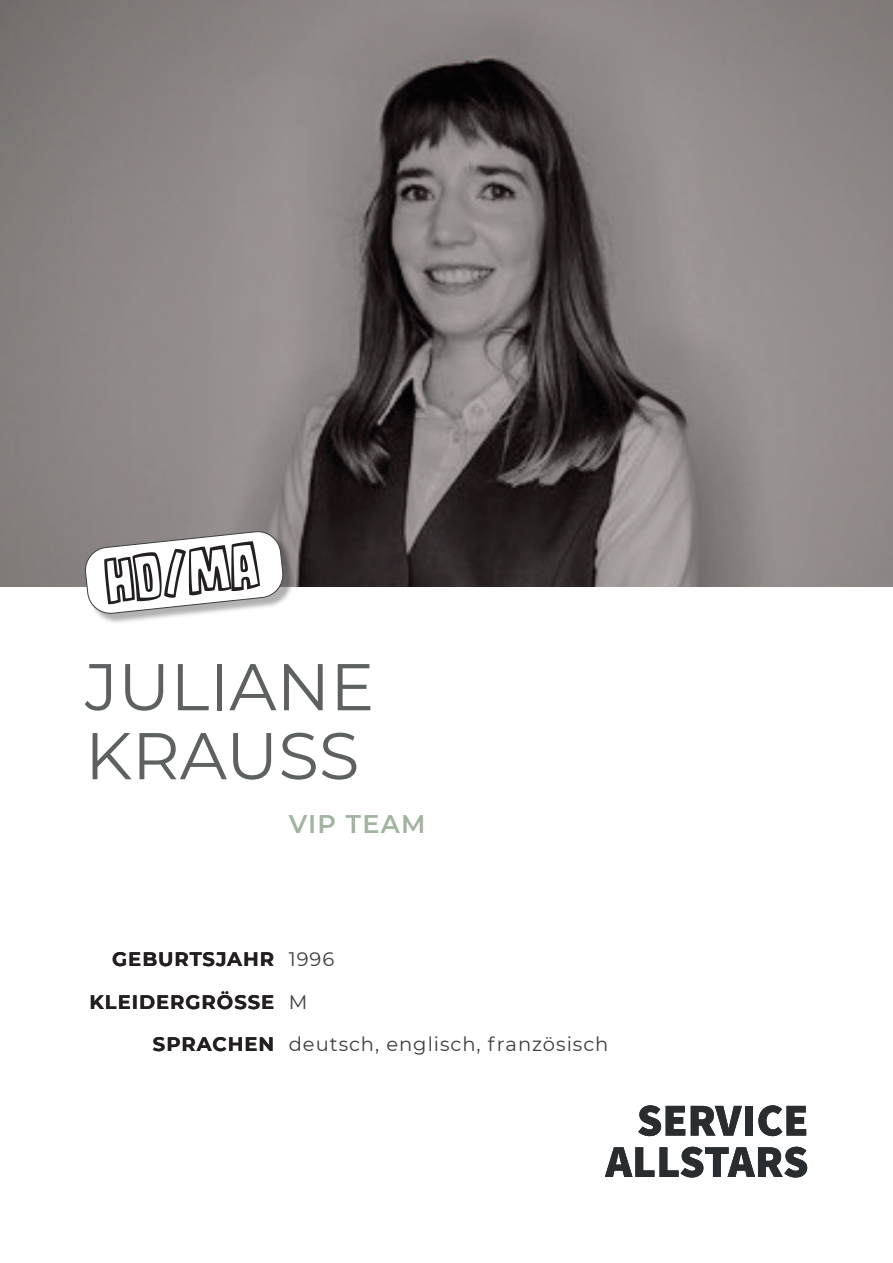
<style>
.page{position:relative;width:893px;height:1263px;background:#fff}
.page>*{position:absolute;margin:0;border:0;box-sizing:border-box;transform-origin:0 0}
.t1{font:67.35px "CC Dynamic Duo Open Variable";color:#231f20}
.t2{font:66px/69px "Montserrat";color:#5d6161}
.t3{font:600 25.5px "Montserrat";letter-spacing:.05em;color:#a2b3a0}
.t4{font:19.5px/42.5px "Montserrat";letter-spacing:.05em;color:#3e3e3f}
.t5{font:700 19.5px/42.5px "Montserrat";letter-spacing:.05em;color:#231f20;text-align:right}
</style>
<div class="page">
<img style="left:0;top:0;width:893px;height:587px">
<div style="left:87px;top:533px;width:207px;height:92px;background:#231f20;opacity:.35"></div>
<svg style="left:84px;top:530px;width:200px;height:84px"></svg>
<svg style="left:638px;top:1105px;width:47px;height:31px"></svg>
<svg style="left:691px;top:1106px;width:51px;height:29px"></svg>
<div style="left:745px;top:1106px;width:8px;height:29px;background:#292d2f"></div>
<svg style="left:758px;top:1105px;width:48px;height:31px"></svg>
<svg style="left:605px;top:1147px;width:202px;height:30px"></svg>
<h1 class="t1" style="left:101px;top:539px;width:156px;rotate:-6deg">HD/MA</h1>
<h2 class="t2" style="left:85px;top:650px;width:291px">JULIANE<br>KRAUSS</h2>
<h3 class="t3" style="left:289px;top:805px;width:138px">VIP TEAM</h3>
<p class="t5" style="left:90px;top:937px;width:186px">GEBURTSJAHR<br>KLEIDERGRÖSSE<br>SPRACHEN</p>
<p class="t4" style="left:289px;top:937px;width:321px">1996<br>M<br>deutsch, englisch, französisch</p>
</div>
